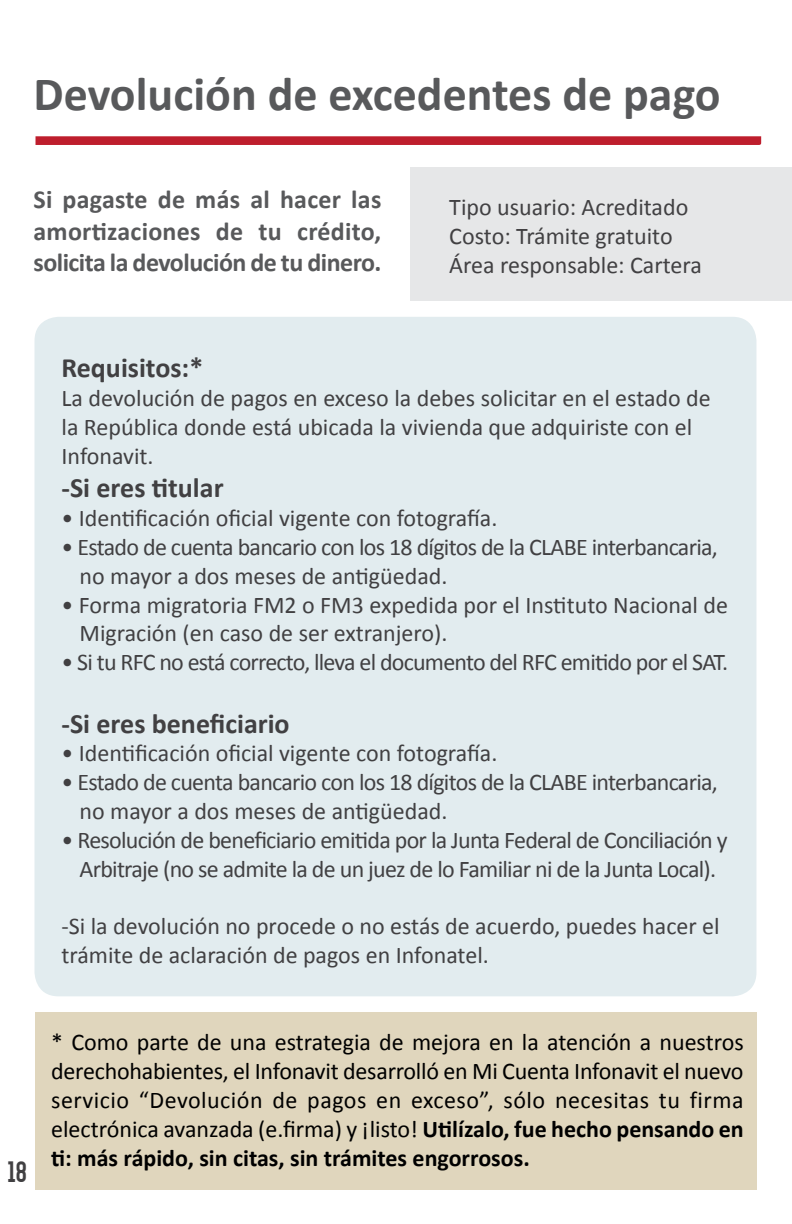
<style>
.page{position:relative;width:792px;height:1224px;background:#fff}
.page>*{position:absolute;margin:0;border:0;box-sizing:border-box;transform-origin:0 0}
.t1{font:700 48px "Calibri";color:#58595b}
.t2{font:700 28px "Calibri";color:#414042}
.t3{font:700 26px/31.2px "Calibri";letter-spacing:-.02em;color:#58595b;text-align:justify}
.t4{font:24px/28.8px "Calibri";letter-spacing:-.005em;color:#414042}
.t5{font:24px/28.8px "Calibri";letter-spacing:-.03em;color:#414042}
.t6{font:24px/28.8px "Calibri";color:#000;text-align:justify}
.t7{font:24px "Calibri";letter-spacing:-.035em;color:#414042}
.t8{font:condensed 24px "BROOKLINE";color:#414042}
.s1{font-weight:700}
</style>
<div class="page">
<div style="left:410px;top:167px;width:382px;height:133px;background:#e6e7e8"></div>
<div style="left:35px;top:1013px;width:721px;height:177px;background:#e0d6bd"></div>
<svg style="left:36px;top:136px;width:725px;height:9px"></svg>
<div style="left:35px;top:317px;width:721px;height:679px;background:#e2ecef;border-radius:24px"></div>
<h1 class="t1" style="left:34px;top:63px;width:689px">Devolución de excedentes de pago</h1>
<p class="t3" style="left:34px;top:184px;width:349px">Si pagaste de más al hacer las amortizaciones de tu crédito, solicita la devolución de tu dinero.</p>
<p class="t4" style="left:449px;top:193px;width:254px">Tipo usuario: Acreditado<br>Costo: Trámite gratuito<br>Área responsable: Cartera</p>
<p class="t2" style="left:62px;top:350px;width:143px">Requisitos:*</p>
<p class="t4" style="left:62px;top:384px;width:651px">La devolución de pagos en exceso la debes solicitar en el estado de la República donde está ubicada la vivienda que adquiriste con el<br>Infonavit.</p>
<p class="t2" style="left:62px;top:470px;width:164px">-Si eres titular</p>
<p class="t4" style="left:62px;top:504px;width:437px">• Identificación oficial vigente con fotografía.</p>
<p class="t5" style="left:80px;top:533px;width:640px;text-indent:-18px">• Estado de cuenta bancario con los 18 dígitos de la CLABE interbancaria, no mayor a dos meses de antigüedad.</p>
<p class="t4" style="left:80px;top:590px;width:650px;text-indent:-18px">• Forma migratoria FM2 o FM3 expedida por el Instituto Nacional de<br>Migración (en caso de ser extranjero).</p>
<p class="t7" style="left:62px;top:647px;width:668px">• Si tu RFC no está correcto, lleva el documento del RFC emitido por el SAT.</p>
<p class="t2" style="left:62px;top:705px;width:230px">-Si eres beneficiario</p>
<p class="t4" style="left:62px;top:739px;width:437px">• Identificación oficial vigente con fotografía.</p>
<p class="t5" style="left:80px;top:768px;width:640px;text-indent:-18px">• Estado de cuenta bancario con los 18 dígitos de la CLABE interbancaria, no mayor a dos meses de antigüedad.</p>
<p class="t5" style="left:62px;top:826px;width:668px;text-align:center">• Resolución de beneficiario emitida por la Junta Federal de Conciliación y<br>Arbitraje (no se admite la de un juez de lo Familiar ni de la Junta Local).</p>
<p class="t4" style="left:62px;top:912px;width:660px">-Si la devolución no procede o no estás de acuerdo, puedes hacer el trámite de aclaración de pagos en Infonatel.</p>
<p class="t8" style="left:7px;top:1155px;width:21px">18</p>
<p class="t6" style="left:51px;top:1028px;width:694px">* Como parte de una estrategia de mejora en la atención a nuestros derechohabientes, el Infonavit desarrolló en Mi Cuenta Infonavit el nuevo servicio “Devolución de pagos en exceso”, sólo necesitas tu firma electrónica avanzada (e.firma) y ¡listo! <span class="s1">Utilízalo, fue hecho pensando en ti: más rápido, sin citas, sin trámites engorrosos.</span></p>
</div>
